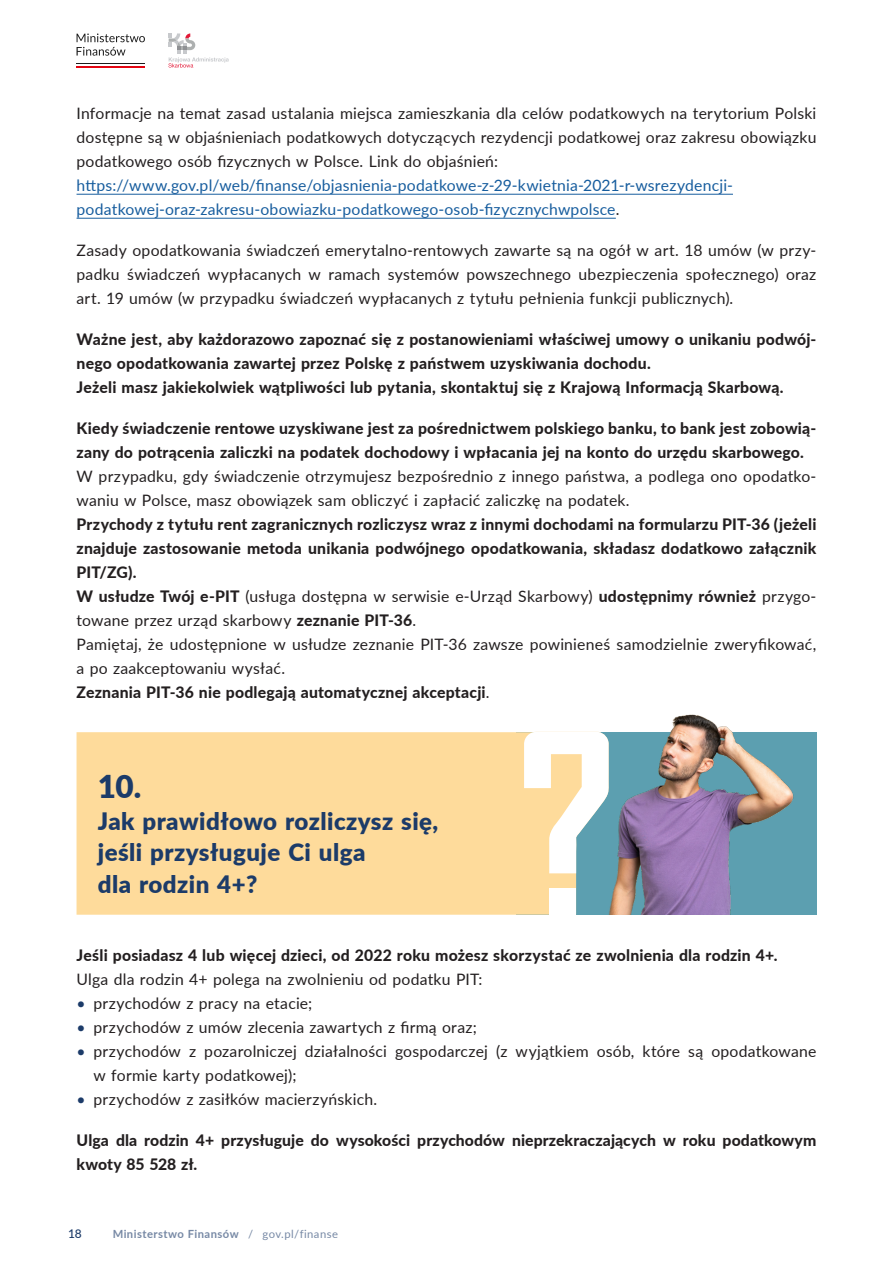
<style>
.page{position:relative;width:893px;height:1263px;background:#fff}
.page>*{position:absolute;margin:0;border:0;box-sizing:border-box;transform-origin:0 0}
.Nr_rozdzialu{font:900 31.5px "Lato";color:#1c3b69}
.tytul_1{font:900 24px/31.5px "Lato";letter-spacing:.02em;color:#1c3b69}
.TXT_1{font:15.75px/24px "Lato";letter-spacing:.015em;color:#231f20}
.TXT_1-2{font:800 15.75px/24px "Lato";letter-spacing:.015em;color:#231f20}
.TXT_1_od__4{font:15.75px/24px "Lato";letter-spacing:.015em;color:#231f20}
.TXT_1_od__4-2{font:800 15.75px/24px "Lato";letter-spacing:.01em;color:#231f20}
.TXT_1_od__4-3{font:15.75px/24px "Lato";letter-spacing:.01em;color:#175d9e}
.WYL_1{font:800 15.75px "Lato";letter-spacing:.015em;color:#231f20}
.WYL_1-2{font:15.75px "Lato";letter-spacing:.01em;color:#231f20}
.t1{font:500 12px "Lato";color:#1c3b69}
.t2{font:700 11.25px "Lato";letter-spacing:.04em;color:#7789a5}
.s1{color:#231f20}
.s2{font-weight:800}
.s3{font-weight:400}
.s4{color:#1c3b69}
</style>
<div class="page">
<div style="left:77px;top:732px;width:447px;height:183px;background:#fedb9b"></div>
<hr style="left:77px;top:194px;width:656px;height:1px;background:#175d9e">
<hr style="left:77px;top:218px;width:539px;height:1px;background:#175d9e">
<hr style="left:77px;top:65px;width:68px;height:2px;background:#e30512">
<hr style="left:77px;top:63px;width:68px;height:1px;background:#1c1c1c">
<svg style="left:77px;top:33px;width:68px;height:23px"></svg>
<svg style="left:168px;top:33px;width:61px;height:35px"></svg>
<img style="left:524px;top:714px;width:293px;height:201px">
<p class="TXT_1" style="left:77px;top:100px;width:741px;text-align:justify">Informacje na temat zasad ustalania miejsca zamieszkania dla celów podatkowych na terytorium Polski dostępne są w objaśnieniach podatkowych dotyczących rezydencji podatkowej oraz zakresu obowiązku podatkowego osób fizycznych w Polsce. Link do objaśnień:</p>
<p class="TXT_1_od__4-3" style="left:77px;top:172px;width:658px">https://www.gov.pl/web/finanse/objasnienia-podatkowe-z-29-kwietnia-2021-r-wsrezydencji&shy;podatkowej-oraz-zakresu-obowiazku-podatkowego-osob-fizycznychwpolsce<span class="s1">.</span></p>
<p class="TXT_1_od__4" style="left:77px;top:237px;width:741px;text-align:justify">Zasady opodatkowania świadczeń emerytalno-rentowych zawarte są na ogół w art. 18 umów (w przy&shy;padku świadczeń wypłacanych w ramach systemów powszechnego ubezpieczenia społecznego) oraz art. 19 umów (w przypadku świadczeń wypłacanych z tytułu pełnienia funkcji publicznych).</p>
<p class="TXT_1-2" style="left:77px;top:326px;width:741px">Ważne jest, aby każdorazowo zapoznać się z postanowieniami właściwej umowy o unikaniu podwój&shy;nego opodatkowania zawartej przez Polskę z państwem uzyskiwania dochodu.</p>
<p class="TXT_1_od__4-2" style="left:77px;top:374px;width:709px">Jeżeli masz jakiekolwiek wątpliwości lub pytania, skontaktuj się z Krajową Informacją Skarbową.</p>
<p class="TXT_1-2" style="left:77px;top:415px;width:741px">Kiedy świadczenie rentowe uzyskiwane jest za pośrednictwem polskiego banku, to bank jest zobowią&shy;zany do potrącenia zaliczki na podatek dochodowy i wpłacania jej na konto do urzędu skarbowego.</p>
<p class="TXT_1" style="left:77px;top:463px;width:741px">W przypadku, gdy świadczenie otrzymujesz bezpośrednio z innego państwa, a podlega ono opodatko&shy;waniu w Polsce, masz obowiązek sam obliczyć i zapłacić zaliczkę na podatek.</p>
<p class="TXT_1-2" style="left:77px;top:511px;width:741px;text-align:justify">Przychody z tytułu rent zagranicznych rozliczysz wraz z innymi dochodami na formularzu PIT-36 (jeżeli znajduje zastosowanie metoda unikania podwójnego opodatkowania, składasz dodatkowo załącznik PIT/ZG).</p>
<p class="TXT_1" style="left:77px;top:583px;width:741px"><span class="s2">W usłudze Twój e-PIT</span> (usługa dostępna w serwisie e-Urząd Skarbowy) <span class="s2">udostępnimy również</span> przygo&shy;towane przez urząd skarbowy <span class="s2">zeznanie PIT-36</span>.</p>
<p class="TXT_1" style="left:77px;top:631px;width:741px">Pamiętaj, że udostępnione w usłudze zeznanie PIT-36 zawsze powinieneś samodzielnie zweryfikować, a po zaakceptowaniu wysłać.</p>
<p class="TXT_1-2" style="left:77px;top:679px;width:415px">Zeznania PIT-36 nie podlegają automatycznej akceptacji<span class="s3">.</span></p>
<p class="Nr_rozdzialu" style="left:98px;top:763px;width:45px">10.</p>
<p class="tytul_1" style="left:98px;top:804px;width:342px">Jak prawidłowo rozliczysz się, jeśli przysługuje Ci ulga<br>dla rodzin 4+?</p>
<p class="WYL_1" style="left:77px;top:944px;width:702px">Jeśli posiadasz 4 lub więcej dzieci, od 2022 roku możesz skorzystać ze zwolnienia dla rodzin 4+.</p>
<p class="WYL_1-2" style="left:77px;top:968px;width:407px">Ulga dla rodzin 4+ polega na zwolnieniu od podatku PIT:</p>
<p class="TXT_1_od__4" style="left:77px;top:991px;width:237px"><span class="s4">•</span> przychodów z pracy na etacie;</p>
<p class="TXT_1_od__4" style="left:77px;top:1015px;width:402px"><span class="s4">•</span> przychodów z umów zlecenia zawartych z firmą oraz;</p>
<p class="TXT_1_od__4" style="left:94px;top:1039px;width:724px;text-indent:-17px"><span class="s4">•</span> przychodów z pozarolniczej działalności gospodarczej (z wyjątkiem osób, które są opodatkowane w formie karty podatkowej);</p>
<p class="TXT_1_od__4" style="left:77px;top:1087px;width:302px"><span class="s4">•</span> przychodów z zasiłków macierzyńskich.</p>
<p class="TXT_1_od__4-2" style="left:77px;top:1128px;width:741px">Ulga dla rodzin 4+ przysługuje do wysokości przychodów nieprzekraczających w roku podatkowym kwoty 85 528 zł.</p>
<p class="t1" style="left:68px;top:1225px;width:15px">18</p>
<p class="t2" style="left:113px;top:1225px;width:227px">Ministerstwo Finansów <span class="s3">/ gov.pl/finanse</span></p>
</div>
